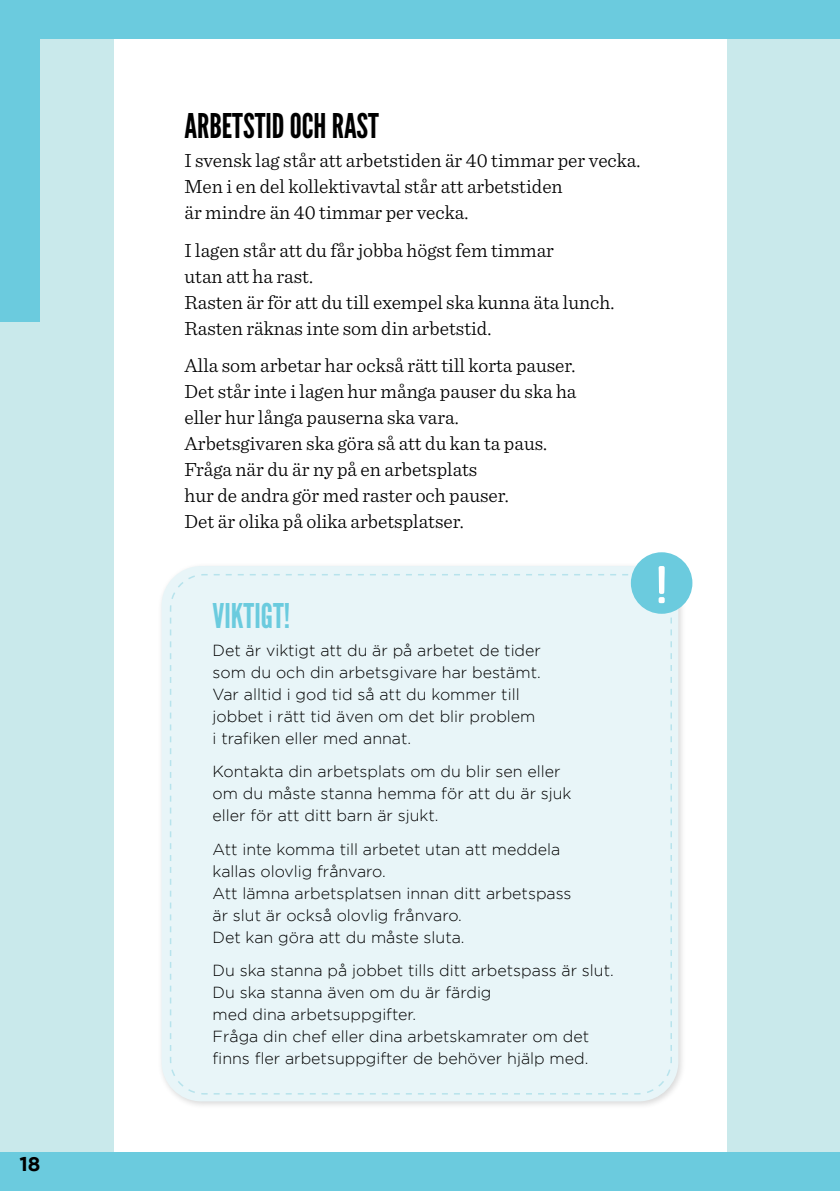
<style>
.page{position:relative;width:840px;height:1191px;background:#fff}
.page>*{position:absolute;margin:0;border:0;box-sizing:border-box;transform-origin:0 0}
.Rubrik_2{font:34px "League Gothic";color:#000}
.Viktigt_rubrik{font:34px "League Gothic";color:#6bcbde}
.Bröd{font:300 20px/26px "Sentinel";color:#000}
.Bröd_första_stycke{font:300 20px/26px "Sentinel";color:#000}
.t1{font:700 20px "Gotham";color:#000}
.Viktigt_text_följande_stycken{font:300 16px/22px "Gotham";color:#000}
.Viktigt_text_första_stycket{font:300 16px/22px "Gotham";color:#000}
</style>
<div class="page">
<div style="left:0;top:0;width:839px;height:1191px;background:#c9e9eb"></div>
<div style="left:113px;top:0;width:613px;height:1191px;background:#fff"></div>
<div style="left:0;top:0;width:839px;height:39px;background:#6bcbde"></div>
<div style="left:0;top:1152px;width:839px;height:39px;background:#6bcbde"></div>
<div style="left:0;top:0;width:40px;height:322px;background:#6bcbde"></div>
<div style="left:157px;top:562px;width:529px;height:547px;background:#000;opacity:.15"></div>
<div style="left:161px;top:566px;width:517px;height:535px;background:#e8f5f8;border-radius:40px"></div>
<svg style="left:169px;top:573px;width:503px;height:522px"></svg>
<div style="left:630px;top:552px;width:62px;height:62px;background:#6bcbde;border-radius:50%"></div>
<svg style="left:658px;top:566px;width:7px;height:37px"></svg>
<p class="t1" style="left:19px;top:1152px;width:23px">18</p>
<p class="Rubrik_2" style="left:184px;top:106px;width:196px">ARBETSTID OCH RAST</p>
<p class="Bröd_första_stycke" style="left:184px;top:146px;width:457px">I svensk lag står att arbetstiden är 40 timmar per vecka.<br>Men i en del kollektivavtal står att arbetstiden<br>är mindre än 40 timmar per vecka.</p>
<p class="Bröd" style="left:184px;top:235px;width:431px">I lagen står att du får jobba högst fem timmar<br>utan att ha rast.<br>Rasten är för att du till exempel ska kunna äta lunch.<br>Rasten räknas inte som din arbetstid.</p>
<p class="Bröd" style="left:184px;top:351px;width:393px">Alla som arbetar har också rätt till korta pauser.<br>Det står inte i lagen hur många pauser du ska ha eller hur långa pauserna ska vara.<br>Arbetsgivaren ska göra så att du kan ta paus.<br>Fråga när du är ny på en arbetsplats<br>hur de andra gör med raster och pauser.<br>Det är olika på olika arbetsplatser.</p>
<p class="Viktigt_rubrik" style="left:212px;top:596px;width:79px">VIKTIGT!</p>
<p class="Viktigt_text_första_stycket" style="left:212px;top:639px;width:330px">Det är viktigt att du är på arbetet de tider som du och din arbetsgivare har bestämt.<br>Var alltid i god tid så att du kommer till jobbet i rätt tid även om det blir problem i trafiken eller med annat.</p>
<p class="Viktigt_text_följande_stycken" style="left:212px;top:760px;width:360px">Kontakta din arbetsplats om du blir sen eller om du måste stanna hemma för att du är sjuk eller för att ditt barn är sjukt.</p>
<p class="Viktigt_text_följande_stycken" style="left:212px;top:837px;width:360px">Att inte komma till arbetet utan att meddela kallas olovlig frånvaro.<br>Att lämna arbetsplatsen innan ditt arbetspass är slut är också olovlig frånvaro.<br>Det kan göra att du måste sluta.</p>
<p class="Viktigt_text_följande_stycken" style="left:212px;top:959px;width:402px">Du ska stanna på jobbet tills ditt arbetspass är slut.<br>Du ska stanna även om du är färdig<br>med dina arbetsuppgifter.<br>Fråga din chef eller dina arbetskamrater om det finns fler arbetsuppgifter de behöver hjälp med.</p>
</div>
